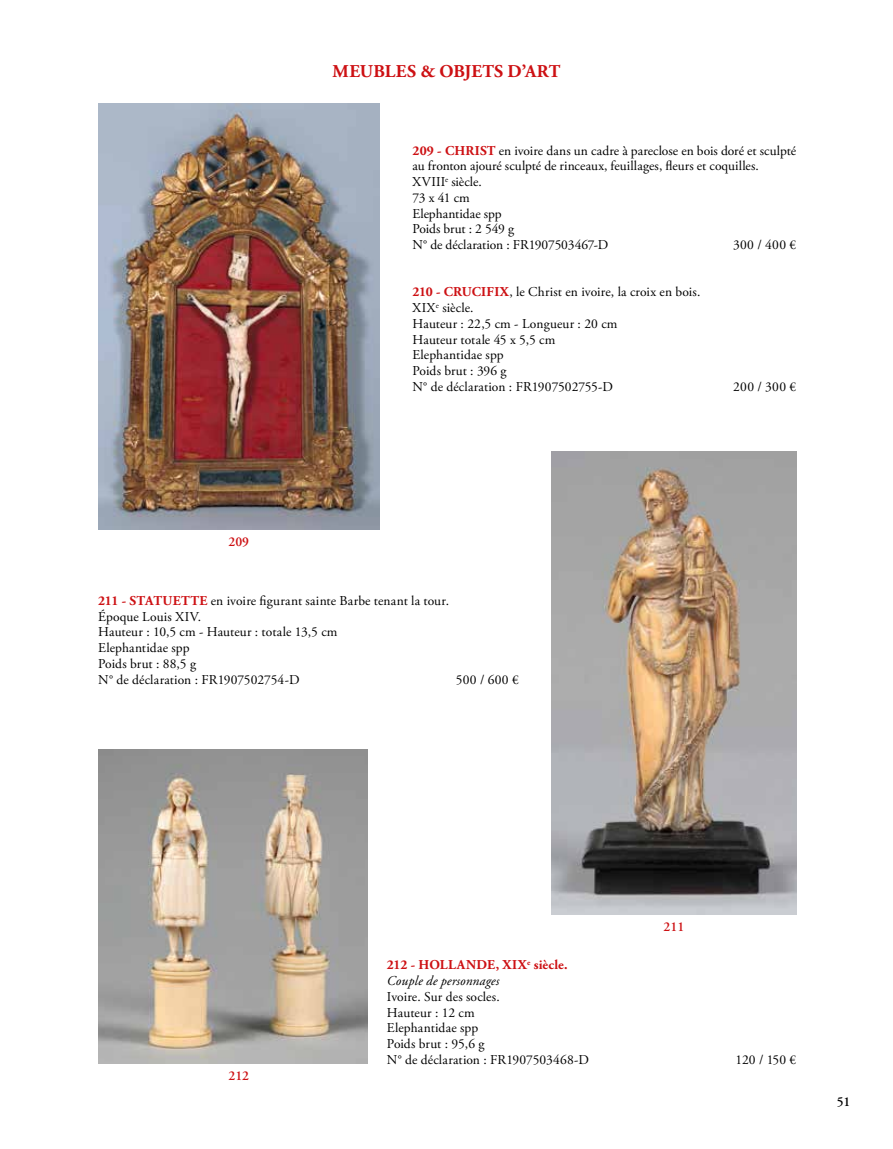
<style>
.page{position:relative;width:893px;height:1149px;background:#fff}
.page>*{position:absolute;margin:0;border:0;box-sizing:border-box;transform-origin:0 0}
.t1{font:700 18px "Adobe Garamond Pro";letter-spacing:.01em;color:#cd1013}
.t2{font:13.5px/15.8px "Adobe Garamond Pro";letter-spacing:.01em;color:#000}
.t3{font:700 13.5px/15.8px "Adobe Garamond Pro";letter-spacing:.015em;color:#cd1013}
.t4{font:600 13.5px "Adobe Garamond Pro";color:#cd1013}
.t5{font:600 13.5px "Adobe Garamond Pro";color:#000}
.s1{font-weight:700;color:#cd1013}
.s2{font-weight:400;font-style:italic;color:#000}
</style>
<div class="page">
<img style="left:98px;top:103px;width:281px;height:426px">
<img style="left:552px;top:451px;width:244px;height:463px">
<img style="left:98px;top:749px;width:270px;height:314px">
<h1 class="t1" style="left:333px;top:61px;width:229px">MEUBLES &amp; OBJETS D’ART</h1>
<p class="t2" style="left:412px;top:143px;width:385px"><span class="s1">209 - CHRIST</span> en ivoire dans un cadre à pareclose en bois doré et sculpté au fronton ajouré sculpté de rinceaux, feuillages, fleurs et coquilles.<br>XVIII<sup>e</sup> siècle.<br>73 x 41 cm<br>Elephantidae spp<br>Poids brut : 2 549 g<br>N° de déclaration : FR1907503467-D</p>
<p class="t2" style="left:733px;top:237px;width:64px">300 / 400 €</p>
<p class="t2" style="left:412px;top:285px;width:289px"><span class="s1">210 - CRUCIFIX</span>, le Christ en ivoire, la croix en bois.<br>XIX<sup>e</sup> siècle.<br>Hauteur : 22,5 cm - Longueur : 20 cm<br>Hauteur totale 45 x 5,5 cm<br>Elephantidae spp<br>Poids brut : 396 g<br>N° de déclaration : FR1907502755-D</p>
<p class="t2" style="left:733px;top:379px;width:64px">200 / 300 €</p>
<p class="t4" style="left:229px;top:534px;width:22px">209</p>
<p class="t2" style="left:98px;top:593px;width:352px"><span class="s1">211 - STATUETTE</span> en ivoire figurant sainte Barbe tenant la tour.<br>Époque Louis XIV.<br>Hauteur : 10,5 cm - Hauteur : totale 13,5 cm<br>Elephantidae spp<br>Poids brut : 88,5 g<br>N° de déclaration : FR1907502754-D</p>
<p class="t2" style="left:456px;top:672px;width:64px">500 / 600 €</p>
<p class="t4" style="left:229px;top:1067px;width:22px">212</p>
<p class="t3" style="left:387px;top:957px;width:182px">212 - HOLLANDE, XIX<sup>e</sup> siècle.<br><span class="s2">Couple de personnages</span></p>
<p class="t2" style="left:387px;top:988px;width:203px">Ivoire. Sur des socles.<br>Hauteur : 12 cm<br>Elephantidae spp<br>Poids brut : 95,6 g<br>N° de déclaration : FR1907503468-D</p>
<p class="t4" style="left:664px;top:918px;width:22px">211</p>
<p class="t2" style="left:735px;top:1051px;width:62px">120 / 150 €</p>
<p class="t5" style="left:837px;top:1093px;width:15px">51</p>
</div>
